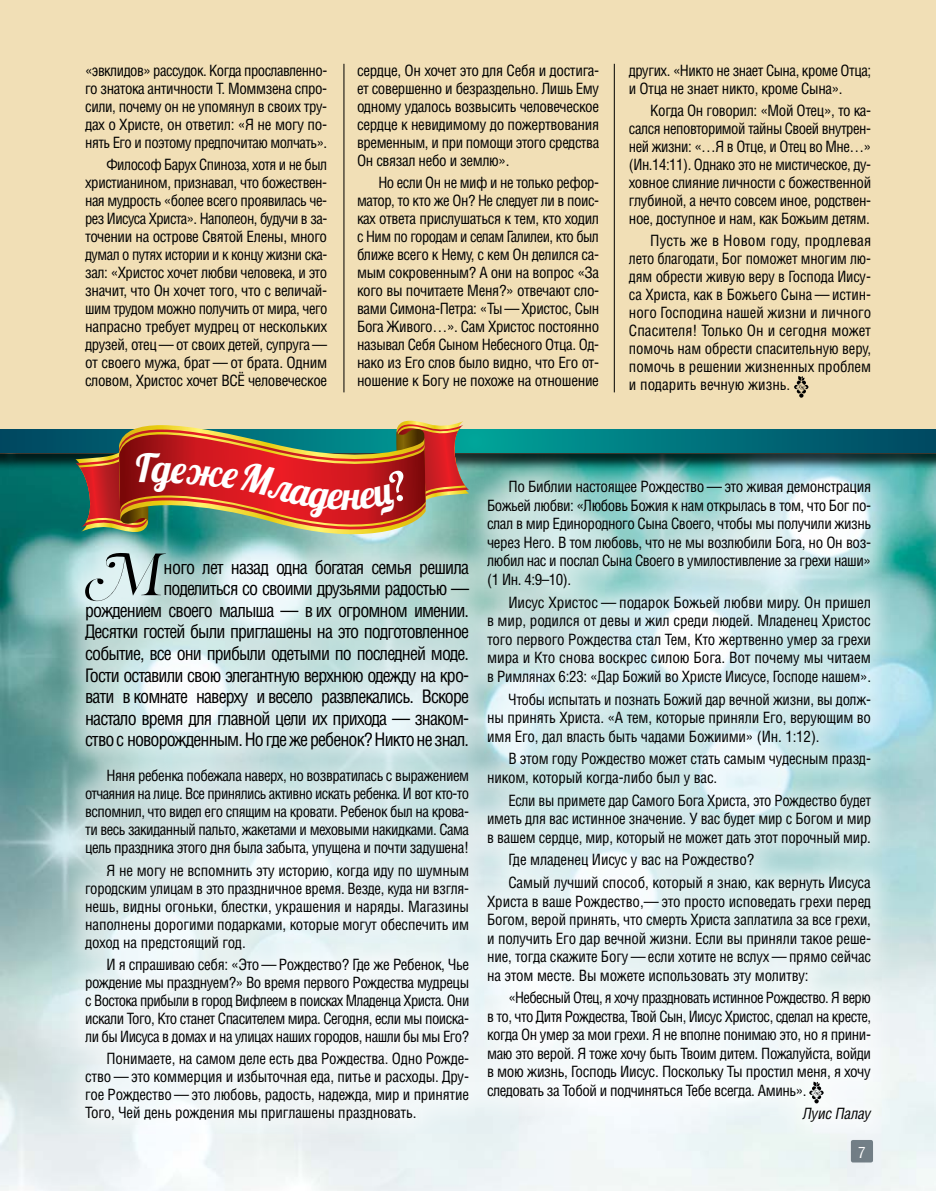
<style>
.page{position:relative;width:936px;height:1191px;background:#fff}
.page>*{position:absolute;margin:0;border:0;box-sizing:border-box;transform-origin:0 0}
.t1{font:61.8px "PF Regal Swash Pro";color:#000}
.t2{font:18px/21.6px "AG Letterica Condensed C";letter-spacing:-.05em;color:#000;text-align:right}
.t3{font:15px/18px "AG Letterica Condensed C";letter-spacing:-.025em;color:#000;text-align:justify}
.t4{font:italic 15px "AG Letterica Condensed C";letter-spacing:-.01em;color:#000}
.t5{font:15px "AG Letterica Condensed C";color:#fff}
</style>
<div class="page">
<img style="left:0;top:471px;width:935px;height:720px">
<div style="left:0;top:0;width:935px;height:453px;background:#f1dfb6"></div>
<svg style="left:794px;top:376px;width:14px;height:22px"></svg>
<div style="left:58px;top:453px;width:840px;height:696px;background:#fff;opacity:.56"></div>
<svg style="left:809px;top:1081px;width:14px;height:22px"></svg>
<div style="left:0;top:432px;width:19px;height:39px;background:#000;opacity:.75"></div>
<div style="left:2px;top:432px;width:933px;height:39px;background:#000;opacity:.75"></div>
<svg style="left:0;top:429px;width:935px;height:23px;background:#006e79"></svg>
<hr style="left:614px;top:64px;width:1px;height:328px;background:#000">
<hr style="left:343px;top:64px;width:1px;height:328px;background:#000">
<div style="left:850px;top:1140px;width:23px;height:22px;background:#727e86;border-radius:2px"></div>
<img style="left:75px;top:421px;width:394px;height:125px">
<p class="t3" style="left:85px;top:61px;width:243px">«эвклидов» рассудок. Когда прославленно&shy;го знатока античности Т. Моммзена спро&shy;сили, почему он не упомянул в своих тру&shy;дах о Христе, он ответил: «Я не могу по&shy;нять Его и поэтому предпочитаю молчать».</p>
<p class="t3" style="left:85px;top:155px;width:244px;text-indent:21px">Философ Барух Спиноза, хотя и не был христианином, признавал, что божествен&shy;ная мудрость «более всего проявилась че&shy;рез Иисуса Христа». Наполеон, будучи в за&shy;точении на острове Святой Елены, много думал о путях истории и к концу жизни ска&shy;зал: «Христос хочет любви человека, и это значит, что Он хочет того, что с величай&shy;шим трудом можно получить от мира, чего напрасно требует мудрец от нескольких друзей, отец — от своих детей, супруга — от своего мужа, брат — от брата. Одним словом, Христос хочет ВСЁ человеческое</p>
<p class="t3" style="left:357px;top:61px;width:244px">сердце, Он хочет это для Себя и достига&shy;ет совершенно и безраздельно. Лишь Ему одному удалось возвысить человеческое сердце к невидимому до пожертвования временным, и при помощи этого средства Он связал небо и землю».</p>
<p class="t3" style="left:357px;top:173px;width:244px;text-indent:21px">Но если Он не миф и не только рефор&shy;матор, то кто же Он? Не следует ли в поис&shy;ках ответа прислушаться к тем, кто ходил с Ним по городам и селам Галилеи, кто был ближе всего к Нему, с кем Он делился са&shy;мым сокровенным? А они на вопрос «За кого вы почитаете Меня?» отвечают сло&shy;вами Симона-Петра: «Ты— Христос, Сын Бога Живого…». Сам Христос постоянно называл Себя Сыном Небесного Отца. Од&shy;нако из Его слов было видно, что Его от&shy;ношение к Богу не похоже на отношение</p>
<p class="t3" style="left:629px;top:61px;width:244px">других. «Никто не знает Сына, кроме Отца; и Отца не знает никто, кроме Сына».</p>
<p class="t3" style="left:629px;top:101px;width:244px;text-indent:21px">Когда Он говорил: «Мой Отец», то ка&shy;сался неповторимой тайны Своей внутрен&shy;ней жизни: «…Я в Отце, и Отец во Мне…» (Ин.14:11). Однако это не мистическое, ду&shy;ховное слияние личности с божественной глубиной, а нечто совсем иное, родствен&shy;ное, доступное и нам, как Божьим детям.</p>
<p class="t3" style="left:629px;top:231px;width:244px;text-indent:21px">Пусть же в Новом году, продлевая лето благодати, Бог поможет многим лю&shy;дям обрести живую веру в Господа Иису&shy;са Христа, как в Божьего Сына — истин&shy;ного Господина нашей жизни и личного Спасителя! Только Он и сегодня может помочь нам обрести спасительную веру, помочь в решении жизненных проблем и подарить вечную жизнь.</p>
<h1 class="t1" style="left:85px;top:537px;width:79px">М</h1>
<p class="t2" style="left:85px;top:556px;width:385px">ного лет назад одна богатая семья решила поделиться со своими друзьями радостью — рождением своего малыша — в их огромном имении.<br>Десятки гостей были приглашены на это подготовленное событие, все они прибыли одетыми по последней моде.<br>Гости оставили свою элегантную верхнюю одежду на кро&shy;вати в комнате наверху и весело развлекались. Вскоре настало время для главной цели их прихода — знаком&shy;ство с новорожденным. Но где же ребенок? Никто не знал.</p>
<p class="t3" style="left:85px;top:767px;width:385px;text-indent:21px">Няня ребенка побежала наверх, но возвратилась с выражением отчаяния на лице. Все принялись активно искать ребенка. И вот кто-то вспомнил, что видел его спящим на кровати. Ребенок был на крова&shy;ти весь закиданный пальто, жакетами и меховыми накидками. Сама цель праздника этого дня была забыта, упущена и почти задушена!</p>
<p class="t3" style="left:85px;top:861px;width:385px;text-indent:21px">Я не могу не вспомнить эту историю, когда иду по шумным городским улицам в это праздничное время. Везде, куда ни взгля&shy;нешь, видны огоньки, блестки, украшения и наряды. Магазины наполнены дорогими подарками, которые могут обеспечить им доход на предстоящий год.</p>
<p class="t3" style="left:85px;top:955px;width:385px;text-indent:21px">И я спрашиваю себя: «Это — Рождество? Где же Ребенок, Чье рождение мы празднуем?» Во время первого Рождества мудрецы с Востока прибыли в город Вифлеем в поисках Младенца Христа. Они искали Того, Кто станет Спасителем мира. Сегодня, если мы поиска&shy;ли бы Иисуса в домах и на улицах наших городов, нашли бы мы Его?</p>
<p class="t3" style="left:85px;top:1049px;width:385px;text-indent:21px">Понимаете, на самом деле есть два Рождества. Одно Рожде&shy;ство — это коммерция и избыточная еда, питье и расходы. Дру&shy;гое Рождество — это любовь, радость, надежда, мир и принятие Того, Чей день рождения мы приглашены праздновать.</p>
<p class="t3" style="left:487px;top:477px;width:385px;line-height:18.5px;text-indent:21px">По Библии настоящее Рождество — это живая демонстрация Божьей любви: «Любовь Божия к нам открылась в том, что Бог по&shy;слал в мир Единородного Сына Своего, чтобы мы получили жизнь через Него. В том любовь, что не мы возлюбили Бога, но Он воз&shy;любил нас и послал Сына Своего в умилостивление за грехи наши» (1 Ин. 4:9–10).</p>
<p class="t3" style="left:487px;top:593px;width:385px;line-height:18.5px;text-indent:21px">Иисус Христос — подарок Божьей любви миру. Он пришел в мир, родился от девы и жил среди людей. Младенец Христос того первого Рождества стал Тем, Кто жертвенно умер за грехи мира и Кто снова воскрес силою Бога. Вот почему мы читаем в Римлянах 6:23: «Дар Божий во Христе Иисусе, Господе нашем».</p>
<p class="t3" style="left:487px;top:689px;width:385px;line-height:18.5px;text-indent:21px">Чтобы испытать и познать Божий дар вечной жизни, вы долж&shy;ны принять Христа. «А тем, которые приняли Его, верующим во имя Его, дал власть быть чадами Божиими» (Ин. 1:12).</p>
<p class="t3" style="left:487px;top:749px;width:385px;line-height:18.5px;text-indent:21px">В этом году Рождество может стать самым чудесным празд&shy;ником, который когда-либо был у вас.</p>
<p class="t3" style="left:487px;top:790px;width:385px;line-height:18.5px;text-indent:21px">Если вы примете дар Самого Бога Христа, это Рождество будет иметь для вас истинное значение. У вас будет мир с Богом и мир в вашем сердце, мир, который не может дать этот порочный мир.</p>
<p class="t3" style="left:508px;top:848px;width:364px;line-height:22.8px">Где младенец Иисус у вас на Рождество?<br>Самый лучший способ, который я знаю, как вернуть Иисуса</p>
<p class="t3" style="left:487px;top:891px;width:385px;line-height:18.5px">Христа в ваше Рождество,— это просто исповедать грехи перед Богом, верой принять, что смерть Христа заплатила за все грехи, и получить Его дар вечной жизни. Если вы приняли такое реше&shy;ние, тогда скажите Богу — если хотите не вслух — прямо сейчас на этом месте. Вы можете использовать эту молитву:</p>
<p class="t3" style="left:487px;top:988px;width:385px;line-height:18.5px;text-indent:21px">«Небесный Отец, я хочу праздновать истинное Рождество. Я верю в то, что Дитя Рождества, Твой Сын, Иисус Христос, сделал на кресте, когда Он умер за мои грехи. Я не вполне понимаю это, но я прини&shy;маю это верой. Я тоже хочу быть Твоим дитем. Пожалуйста, войди в мою жизнь, Господь Иисус. Поскольку Ты простил меня, я хочу следовать за Тобой и подчиняться Тебе всегда. Аминь».</p>
<p class="t4" style="left:803px;top:1104px;width:69px">Луис Палау</p>
<p class="t5" style="left:858px;top:1143px;width:9px">7</p>
</div>
